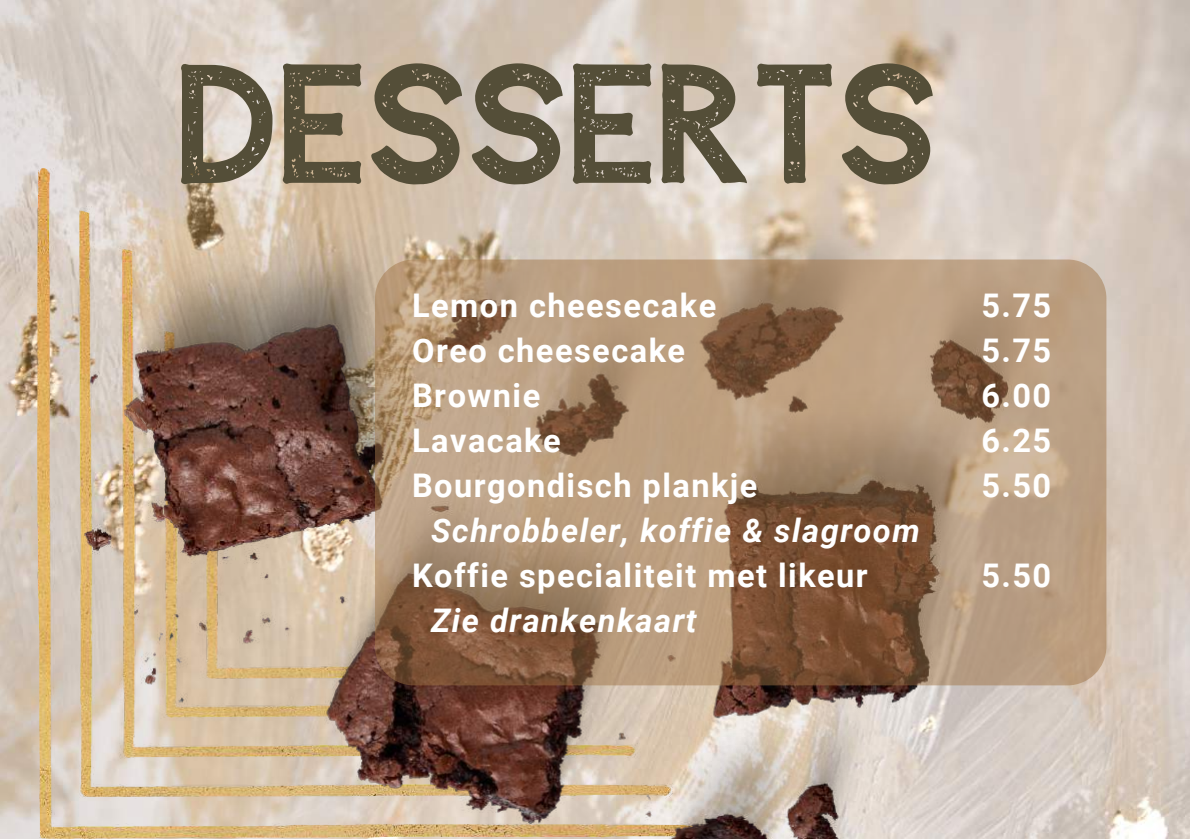
<style>
.page{position:relative;width:1190px;height:839px;background:#fff}
.page>*{position:absolute;margin:0;border:0;box-sizing:border-box;transform-origin:0 0}
.t1{font:168.8px "Aleppo";color:#544e38}
.t2{font:700 32.6px/45px "Roboto";letter-spacing:.045em;color:#fff}
.t3{font:italic 700 32.6px "Roboto";letter-spacing:.045em;color:#fff}
</style>
<div class="page">
<img style="left:0;top:0;width:1190px;height:838px">
<img style="left:1052px;top:217px;width:138px;height:556px">
<img style="left:38px;top:168px;width:674px;height:670px">
<img style="left:84px;top:206px;width:968px;height:632px">
<svg style="left:375px;top:259px;width:731px;height:426px;background:#a88a6d"></svg>
<h1 class="t1" style="left:176px;top:14px;width:763px">DESSERTS</h1>
<p class="t2" style="left:412px;top:284px;width:347px">Lemon cheesecake<br>Oreo cheesecake<br>Brownie<br>Lavacake<br>Bourgondisch plankje</p>
<p class="t3" style="left:431px;top:512px;width:490px">Schrobbeler, koffie &amp; slagroom</p>
<p class="t2" style="left:412px;top:553px;width:457px">Koffie specialiteit met likeur</p>
<p class="t3" style="left:431px;top:602px;width:267px">Zie drankenkaart</p>
<p class="t2" style="left:981px;top:284px;width:71px;text-align:justify">5.75<br>5.75<br>6.00<br>6.25<br>5.50</p>
<p class="t2" style="left:981px;top:553px;width:71px">5.50</p>
</div>
